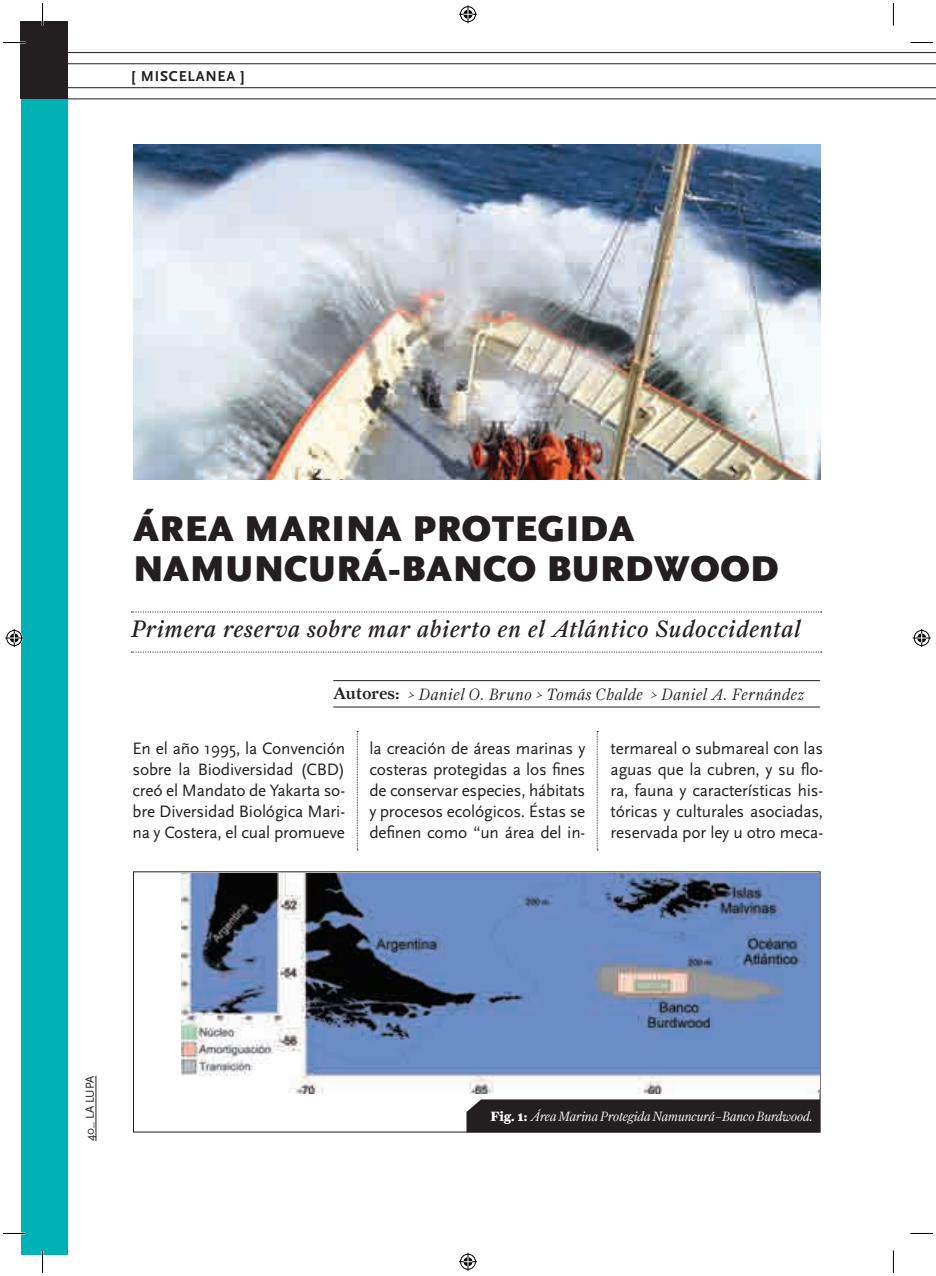
<style>
.page{position:relative;width:936px;height:1276px;background:#fff}
.page>*{position:absolute;margin:0;border:0;box-sizing:border-box;transform-origin:0 0}
.t1{font:900 37.5px/40.5px "Scala Sans Pro";letter-spacing:.015em;color:#231f20}
.t2{font:italic 24px "Farnham Display";letter-spacing:.035em;color:#231f20}
.t3{font:17.25px/21px "Scala Sans Pro";letter-spacing:-.01em;color:#231f20;text-align:justify}
.t4{font:italic 300 16.5px "Farnham Display";letter-spacing:.035em;color:#231f20}
.t5{font:700 15px "Scala Sans Pro";letter-spacing:.05em;color:#231f20}
.t6{font:italic 300 13.5px "Farnham Display";letter-spacing:-.01em;color:#fff}
.t7{font:12px "Scala Sans Pro";color:#231f20}
.s1{font-weight:500;font-style:normal}
.s2{font-weight:300}
.s3{font-family:"Farnham Text";font-weight:700;font-style:normal}
</style>
<div class="page">
<hr style="left:96px;top:1075px;width:1px;height:66px;background:#231f20">
<img style="left:133px;top:145px;width:687px;height:335px">
<img style="left:182px;top:873px;width:637px;height:220px">
<svg style="left:596px;top:731px;width:2px;height:119px"></svg>
<svg style="left:357px;top:731px;width:1px;height:119px"></svg>
<hr style="left:333px;top:680px;width:487px;height:1px;background:#231f20">
<hr style="left:333px;top:706px;width:487px;height:1px;background:#231f20">
<hr style="left:43px;top:99px;width:892px;height:1px;background:#231f20">
<hr style="left:43px;top:87px;width:892px;height:1px;background:#231f20">
<hr style="left:43px;top:63px;width:892px;height:1px;background:#231f20">
<hr style="left:43px;top:52px;width:892px;height:1px;background:#231f20">
<svg style="left:131px;top:611px;width:690px;height:1px"></svg>
<svg style="left:131px;top:651px;width:690px;height:1px"></svg>
<div style="left:466px;top:1099px;width:354px;height:33px;background:#231f20"></div>
<div style="left:21px;top:98px;width:47px;height:1156px;background:#00b1b5"></div>
<div style="left:20px;top:21px;width:48px;height:77px;background:#231f20"></div>
<hr style="left:3px;top:1232px;width:23px;height:2px;background:#fff">
<svg style="left:3px;top:42px;width:23px;height:1px"></svg>
<svg style="left:910px;top:42px;width:22px;height:1px"></svg>
<svg style="left:3px;top:1233px;width:23px;height:1px"></svg>
<svg style="left:910px;top:1233px;width:22px;height:1px"></svg>
<svg style="left:42px;top:3px;width:1px;height:23px"></svg>
<svg style="left:42px;top:1250px;width:1px;height:23px"></svg>
<svg style="left:893px;top:3px;width:1px;height:23px"></svg>
<svg style="left:893px;top:1250px;width:1px;height:23px"></svg>
<svg style="left:459px;top:5px;width:18px;height:18px"></svg>
<svg style="left:459px;top:1252px;width:18px;height:18px"></svg>
<svg style="left:5px;top:629px;width:18px;height:18px"></svg>
<svg style="left:912px;top:629px;width:18px;height:18px"></svg>
<p class="t5" style="left:132px;top:67px;width:114px">[ MISCELANEA ]</p>
<h1 class="t1" style="left:133px;top:508px;width:647px">ÁREA MARINA PROTEGIDA<br>NAMUNCURÁ-BANCO BURDWOOD</h1>
<h2 class="t2" style="left:131px;top:615px;width:670px">Primera reserva sobre mar abierto en el Atlántico Sudoccidental</h2>
<p class="t4" style="left:333px;top:685px;width:472px"><span class="s1">Autores:</span> &gt; Daniel O. Bruno &gt; Tomás Chalde &gt; Daniel A. Fernández</p>
<p class="t3" style="left:132px;top:737px;width:214px">En el año 1995, la Convención sobre la Biodiversidad (CBD) creó el Mandato de Yakarta so&shy;bre Diversidad Biológica Mari&shy;na y Costera, el cual promueve</p>
<p class="t3" style="left:369px;top:737px;width:217px">la creación de áreas marinas y costeras protegidas a los fines de conservar especies, hábitats y procesos ecológicos. Éstas se definen como “un área del in-</p>
<p class="t3" style="left:610px;top:737px;width:214px">termareal o submareal con las aguas que la cubren, y su flo&shy;ra, fauna y características his&shy;tóricas y culturales asociadas, reservada por ley u otro meca-</p>
<p class="t7" style="left:83px;top:1141px;width:67px;rotate:-90deg">40<span class="s2">_</span> LA LUPA</p>
<p class="t6" style="left:490px;top:1109px;width:324px"><span class="s3">Fig. 1:</span> Área Marina Protegida Namuncurá–Banco Burdwood.</p>
</div>
